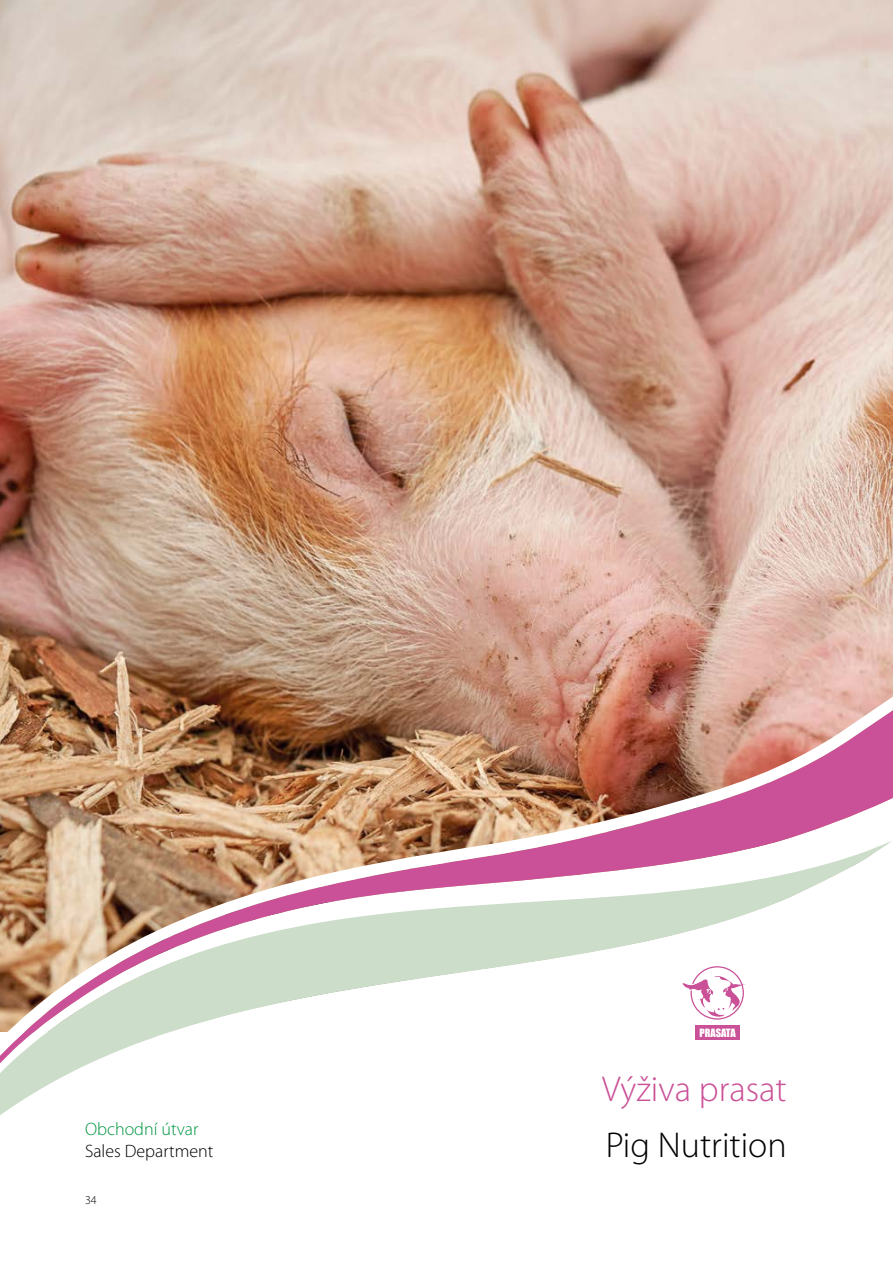
<style>
.page{position:relative;width:893px;height:1263px;background:#fff}
.page>*{position:absolute;margin:0;border:0;box-sizing:border-box;transform-origin:0 0}
.t1{font:300 36px "Myriad Pro";color:#ca5097}
.t2{font:300 36px "Myriad Pro";color:#000}
.t3{font:300 18px "Myriad Pro";color:#000}
.t4{font:300 18px "Myriad Pro";color:#009641}
.t5{font:300 12px "Myriad Pro";color:#000}
.t6{font:10.5px "Impact";color:#fff}
</style>
<div class="page">
<img style="left:0;top:0;width:893px;height:697px">
<img style="left:0;top:697px;width:893px;height:406px">
<svg style="left:681px;top:966px;width:65px;height:53px"></svg>
<div style="left:695px;top:1025px;width:45px;height:15px;background:#ca5097"></div>
<p class="t4" style="left:85px;top:1118px;width:115px">Obchodní útvar</p>
<p class="t3" style="left:85px;top:1140px;width:130px">Sales Department</p>
<p class="t5" style="left:85px;top:1193px;width:13px">34</p>
<p class="t6" style="left:699px;top:1025px;width:38px">PRASATA</p>
<h1 class="t1" style="left:602px;top:1067px;width:186px">Výživa prasat</h1>
<h1 class="t2" style="left:606px;top:1123px;width:183px">Pig Nutrition</h1>
</div>
